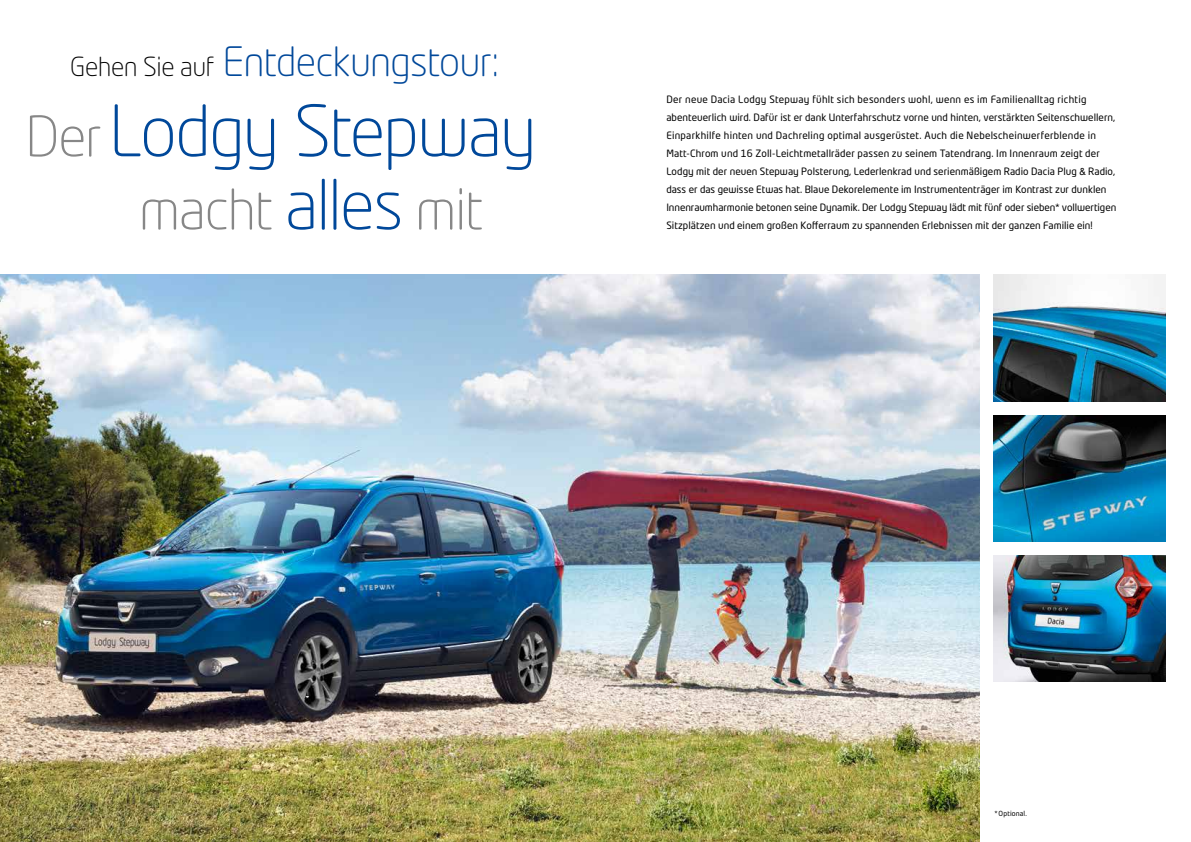
<style>
.page{position:relative;width:1191px;height:842px;background:#fff}
.page>*{position:absolute;margin:0;border:0;box-sizing:border-box;transform-origin:0 0}
.t1{font:300 70px "Neo Tech Dacia";letter-spacing:-.025em;color:#00489a}
.t2{font:300 55px "Neo Tech Dacia";letter-spacing:-.02em;color:#878787}
.t3{font:300 40px "Neo Tech Dacia";letter-spacing:-.01em;color:#00489a}
.t4{font:10px/18px "Neo Tech Dacia";letter-spacing:.005em;color:#000}
.t5{font:7px "Neo Tech Dacia";letter-spacing:.02em;color:#000}
.s1{font-size:26px;color:#000}
.s2{font-size:55px;color:#878787}
.s3{font-size:68px;color:#00489a}
.s4{font-family:"Helvetica Neue"}
</style>
<div class="page">
<img style="left:993px;top:275px;width:172px;height:126px">
<img style="left:993px;top:415px;width:172px;height:126px">
<img style="left:993px;top:556px;width:172px;height:126px">
<img style="left:0;top:275px;width:979px;height:567px">
<h3 class="t3" style="left:70px;top:37px;width:430px"><span class="s1">Gehen Sie auf</span> Entdeckungstour:</h3>
<h1 class="t1" style="left:26px;top:87px;width:512px"><span class="s2">Der</span>Lodgy Stepway</h1>
<h2 class="t2" style="left:139px;top:175px;width:346px">macht <span class="s3">alles</span> mit</h2>
<p class="t4" style="left:666px;top:91px;width:451px">Der neue Dacia Lodgy Stepway fühlt sich besonders wohl, wenn es im Familienalltag richtig abenteuerlich wird. Dafür ist er dank Unterfahrschutz vorne und hinten, verstärkten Seitenschwellern, Einparkhilfe hinten und Dachreling optimal ausgerüstet. Auch die Nebelscheinwerferblende in Matt-Chrom und 16 Zoll-Leichtmetallräder passen zu seinem Tatendrang. Im Innenraum zeigt der Lodgy mit der neuen Stepway Polsterung, Lederlenkrad und serienmäßigem Radio Dacia Plug <span class="s4">&amp;</span> Radio, dass er das gewisse Etwas hat. Blaue Dekorelemente im Instrumententräger im Kontrast zur dunklen Innenraumharmonie betonen seine Dynamik. Der Lodgy Stepway lädt mit fünf oder sieben* vollwertigen Sitzplätzen und einem großen Kofferraum zu spannenden Erlebnissen mit der ganzen Familie ein!</p>
<p class="t5" style="left:994px;top:809px;width:34px">*Optional.</p>
</div>
